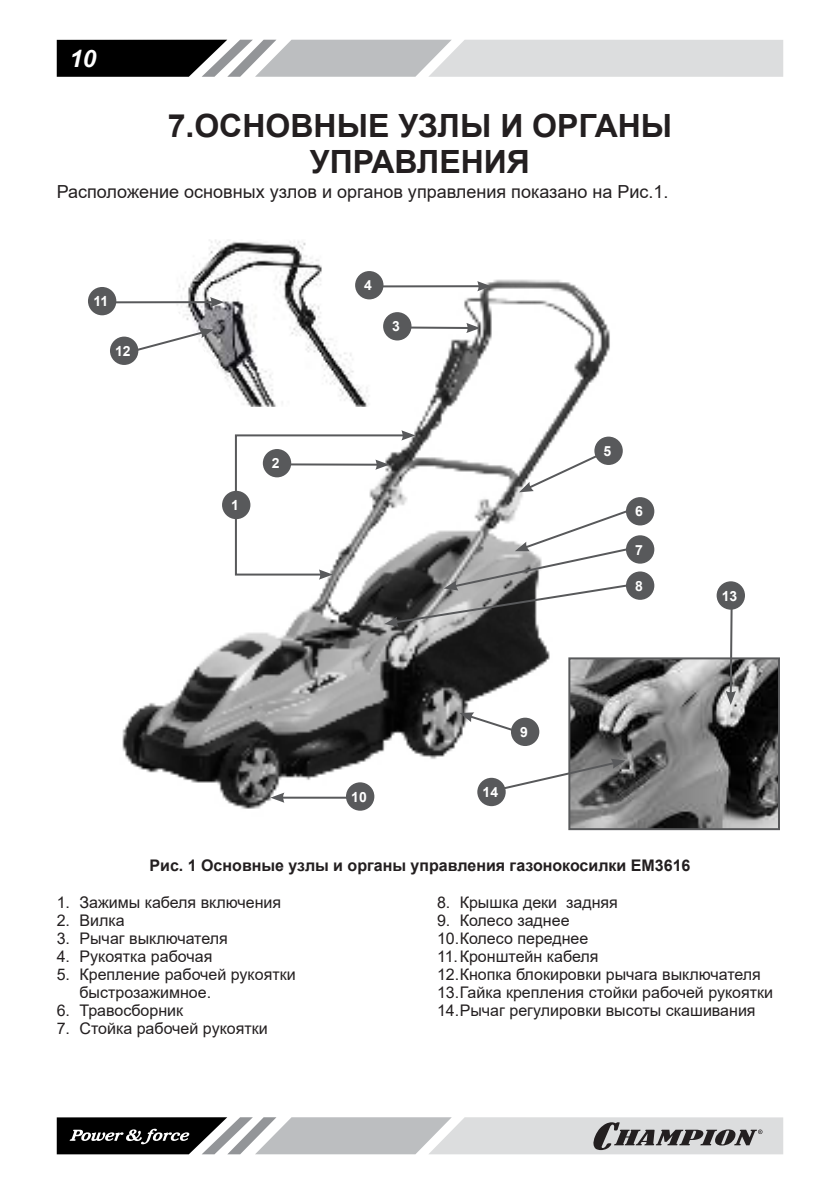
<style>
.page{position:relative;width:840px;height:1191px;background:#fff}
.page>*{position:absolute;margin:0;border:0;box-sizing:border-box;transform-origin:0 0}
.t1{font:700 32px/36px "Arial";color:#231f20;text-align:center}
.t2{font:italic 700 24px "Arial";color:#fff}
.t3{font:18px "Arial";color:#231f20}
.t4{font:16px/18px "Arial";color:#231f20}
.t5{font:700 16px "Arial";color:#231f20}
.t6{font:700 14px "Arial";color:#fff}
</style>
<div class="page">
<svg style="left:57px;top:40px;width:725px;height:37px;background:#a7a8a9"></svg>
<svg style="left:57px;top:1117px;width:725px;height:37px;background:#a1a1a2"></svg>
<img style="left:88px;top:279px;width:567px;height:532px">
<hr style="left:402px;top:326px;width:67px;height:3px;background:#58595b">
<svg style="left:466px;top:323px;width:14px;height:10px"></svg>
<img style="left:128px;top:239px;width:257px;height:168px">
<hr style="left:374px;top:285px;width:106px;height:2px;background:#58595b">
<svg style="left:477px;top:281px;width:14px;height:10px"></svg>
<svg style="left:459px;top:712px;width:65px;height:23px"></svg>
<hr style="left:281px;top:796px;width:76px;height:2px;background:#58595b">
<svg style="left:270px;top:792px;width:14px;height:10px"></svg>
<div style="left:383px;top:312px;width:28px;height:28px;background:#58595b;border-radius:50%"></div>
<div style="left:355px;top:271px;width:28px;height:28px;background:#58595b;border-radius:50%"></div>
<div style="left:625px;top:497px;width:29px;height:28px;background:#58595b;border-radius:50%"></div>
<div style="left:625px;top:535px;width:29px;height:28px;background:#58595b;border-radius:50%"></div>
<div style="left:625px;top:571px;width:29px;height:29px;background:#58595b;border-radius:50%"></div>
<div style="left:510px;top:717px;width:29px;height:29px;background:#58595b;border-radius:50%"></div>
<div style="left:346px;top:782px;width:28px;height:28px;background:#58595b;border-radius:50%"></div>
<svg style="left:234px;top:430px;width:395px;height:197px"></svg>
<div style="left:222px;top:491px;width:28px;height:28px;background:#58595b;border-radius:50%"></div>
<svg style="left:127px;top:328px;width:86px;height:26px"></svg>
<hr style="left:107px;top:301px;width:106px;height:2px;background:#58595b">
<svg style="left:210px;top:297px;width:14px;height:10px"></svg>
<div style="left:110px;top:336px;width:28px;height:29px;background:#58595b;border-radius:50%"></div>
<div style="left:88px;top:287px;width:28px;height:28px;background:#58595b;border-radius:50%"></div>
<img style="left:571px;top:660px;width:205px;height:167px">
<div style="left:568px;top:657px;width:211px;height:173px;border:2px solid #58595b"></div>
<svg style="left:725px;top:608px;width:10px;height:97px"></svg>
<svg style="left:489px;top:758px;width:136px;height:35px"></svg>
<div style="left:716px;top:581px;width:28px;height:28px;background:#58595b;border-radius:50%"></div>
<div style="left:477px;top:778px;width:28px;height:28px;background:#58595b;border-radius:50%"></div>
<h2 class="t2" style="left:70px;top:44px;width:28px">10</h2>
<h1 class="t1" style="left:167px;top:108px;width:506px">7.ОСНОВНЫЕ УЗЛЫ И ОРГАНЫ<br>УПРАВЛЕНИЯ</h1>
<p class="t3" style="left:57px;top:180px;width:613px">Расположение основных узлов и органов управления показано на Рис.1.</p>
<p class="t6" style="left:93px;top:296px;width:16px">11</p>
<p class="t6" style="left:115px;top:346px;width:17px">12</p>
<p class="t6" style="left:231px;top:500px;width:9px">1</p>
<p class="t6" style="left:272px;top:458px;width:9px">2</p>
<p class="t6" style="left:364px;top:280px;width:9px">4</p>
<p class="t6" style="left:392px;top:321px;width:9px">3</p>
<p class="t6" style="left:351px;top:791px;width:17px">10</p>
<p class="t6" style="left:482px;top:787px;width:17px">14</p>
<p class="t6" style="left:520px;top:726px;width:9px">9</p>
<p class="t6" style="left:603px;top:446px;width:9px">5</p>
<p class="t6" style="left:634px;top:506px;width:9px">6</p>
<p class="t6" style="left:634px;top:544px;width:9px">7</p>
<p class="t6" style="left:634px;top:580px;width:9px">8</p>
<p class="t6" style="left:721px;top:590px;width:17px">13</p>
<p class="t5" style="left:149px;top:854px;width:542px">Рис. 1 Основные узлы и органы управления газонокосилки EM3616</p>
<p class="t4" style="left:57px;top:893px;width:226px">1. Зажимы кабеля включения</p>
<p class="t4" style="left:57px;top:911px;width:69px">2. Вилка</p>
<p class="t4" style="left:57px;top:929px;width:172px">3. Рычаг выключателя</p>
<p class="t4" style="left:57px;top:947px;width:157px">4. Рукоятка рабочая</p>
<p class="t4" style="left:79px;top:965px;width:218px;text-indent:-23px">5. Крепление рабочей рукоятки быстрозажимное.</p>
<p class="t4" style="left:57px;top:1001px;width:128px">6. Травосборник</p>
<p class="t4" style="left:57px;top:1019px;width:212px">7. Стойка рабочей рукоятки</p>
<p class="t4" style="left:437px;top:893px;width:182px">8. Крышка деки задняя</p>
<p class="t4" style="left:437px;top:911px;width:134px">9. Колесо заднее</p>
<p class="t4" style="left:437px;top:929px;width:153px">10. Колесо переднее</p>
<p class="t4" style="left:437px;top:947px;width:163px">11. Кронштейн кабеля</p>
<p class="t4" style="left:437px;top:965px;width:325px">12. Кнопка блокировки рычага выключателя</p>
<p class="t4" style="left:437px;top:983px;width:337px">13. Гайка крепления стойки рабочей рукоятки</p>
<p class="t4" style="left:437px;top:1001px;width:320px">14. Рычаг регулировки высоты скашивания</p>
</div>
